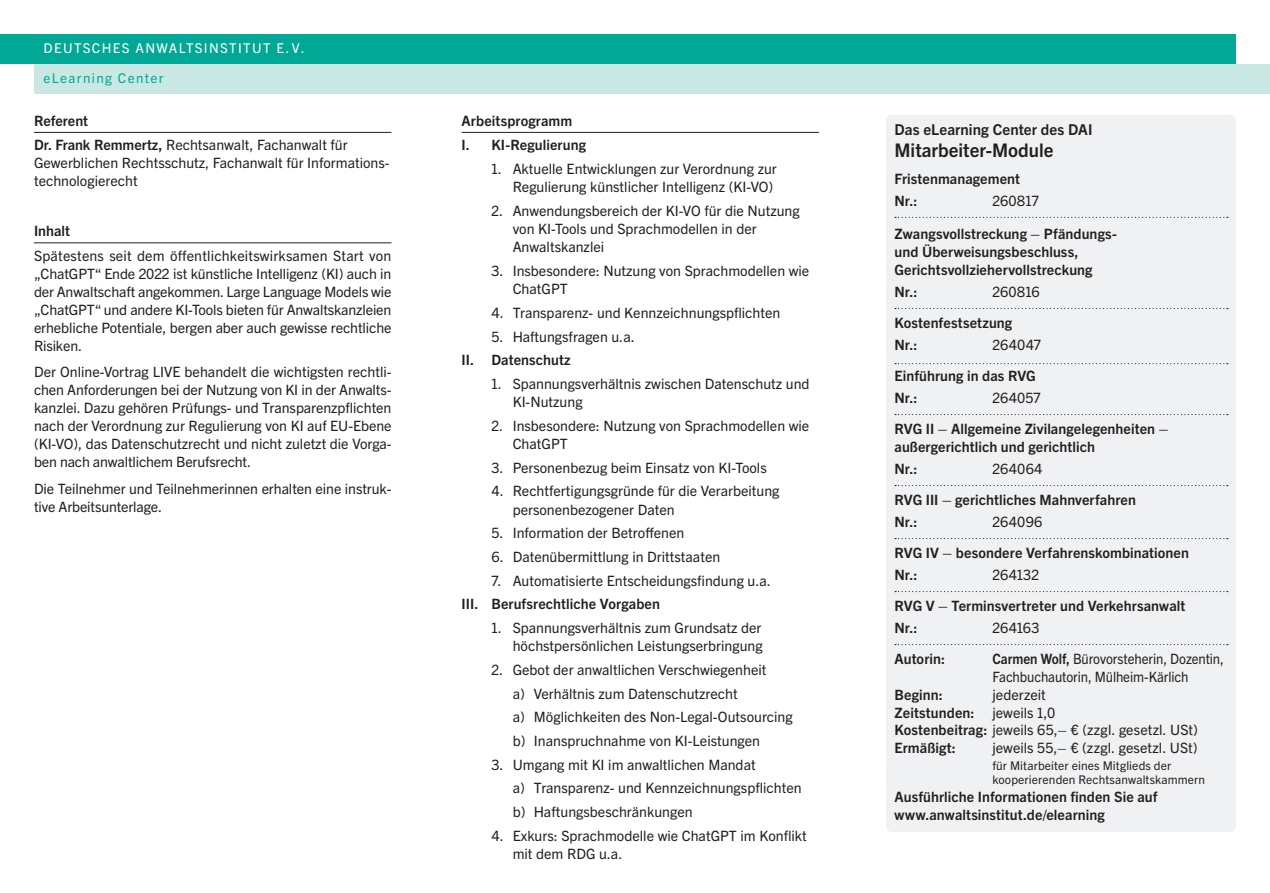
<style>
.page{position:relative;width:1270px;height:893px;background:#fff}
.page>*{position:absolute;margin:0;border:0;box-sizing:border-box;transform-origin:0 0}
.t1{font:700 18.75px "Trade Gothic Next LT Pro";color:#231f20}
.t2{font:700 15px "Trade Gothic Next LT Pro";letter-spacing:.005em;color:#231f20}
.t3{font:14.25px/18px "Trade Gothic Next LT Pro";color:#231f20}
.t4{font:700 14.25px/22.2px "Trade Gothic Next LT Pro";letter-spacing:.005em;color:#231f20}
.t5{font:14.25px/18px "Trade Gothic Next LT Pro";color:#231f20;scale:.93 1}
.t6{font:13.5px "Trade Gothic Next LT Pro";letter-spacing:.1em;color:#fff}
.t7{font:13.5px "Trade Gothic Next LT Pro";letter-spacing:.1em;color:#00a895}
.t8{font:12px/14.4px "Trade Gothic Next LT Pro";letter-spacing:.01em;color:#231f20}
.s1{font-weight:700}
</style>
<div class="page">
<div style="left:34px;top:64px;width:1235px;height:30px;background:#c9e8e4"></div>
<div style="left:0;top:34px;width:1235px;height:30px;background:#00a895"></div>
<hr style="left:34px;top:132px;width:357px;height:1px;background:#231f20">
<hr style="left:34px;top:243px;width:357px;height:1px;background:#231f20">
<hr style="left:461px;top:132px;width:358px;height:1px;background:#231f20">
<div style="left:885px;top:115px;width:350px;height:717px;background:#f0f1f2;border-radius:6px"></div>
<svg style="left:895px;top:217px;width:332px;height:1px"></svg>
<svg style="left:895px;top:308px;width:332px;height:1px"></svg>
<svg style="left:895px;top:363px;width:332px;height:1px"></svg>
<svg style="left:895px;top:414px;width:332px;height:1px"></svg>
<svg style="left:895px;top:485px;width:332px;height:1px"></svg>
<svg style="left:895px;top:538px;width:332px;height:1px"></svg>
<svg style="left:895px;top:591px;width:332px;height:1px"></svg>
<svg style="left:895px;top:644px;width:332px;height:1px"></svg>
<p class="t6" style="left:44px;top:39px;width:262px">DEUTSCHES ANWALTSINSTITUT E.V.</p>
<p class="t7" style="left:44px;top:69px;width:121px">eLearning Center</p>
<p class="t3" style="left:34px;top:107px;width:315px;line-height:24.5px"><span class="s1">Referent<br>Dr. Frank Remmertz,</span> Rechtsanwalt, Fachanwalt für</p>
<p class="t3" style="left:34px;top:153px;width:357px">Gewerblichen Rechtsschutz, Fachanwalt für Informations&shy;technologierecht</p>
<p class="t4" style="left:34px;top:219px;width:37px">Inhalt</p>
<p class="t3" style="left:34px;top:245px;width:359px;text-align:justify">Spätestens seit dem öffentlichkeitswirksamen Start von „ChatGPT“ Ende 2022 ist künstliche Intelligenz (KI) auch in der Anwaltschaft angekommen. Large Language Models wie „ChatGPT“ und andere KI-Tools bieten für Anwaltskanzleien erhebliche Potentiale, bergen aber auch gewisse rechtliche Risiken.</p>
<p class="t3" style="left:34px;top:362px;width:359px;text-align:justify">Der Online-Vortrag LIVE behandelt die wichtigsten rechtli&shy;chen Anforderungen bei der Nutzung von KI in der Anwalts&shy;kanzlei. Dazu gehören Prüfungs- und Transparenzpflichten nach der Verordnung zur Regulierung von KI auf EU-Ebene (KI-VO), das Datenschutzrecht und nicht zuletzt die Vorga&shy;ben nach anwaltlichem Berufsrecht.</p>
<p class="t3" style="left:34px;top:478px;width:359px">Die Teilnehmer und Teilnehmerinnen erhalten eine instruk&shy;tive Arbeitsunterlage.</p>
<p class="t4" style="left:461px;top:107px;width:126px;line-height:24.6px">Arbeitsprogramm<br>I. KI-Regulierung</p>
<p class="t3" style="left:491px;top:159px;width:287px;text-align:right">1. Aktuelle Entwicklungen zur Verordnung zur<br>Regulierung künstlicher Intelligenz (KI-VO)</p>
<p class="t3" style="left:512px;top:201px;width:288px;text-indent:-21px">2. Anwendungsbereich der KI-VO für die Nutzung von KI-Tools und Sprachmodellen in der<br>Anwaltskanzlei</p>
<p class="t3" style="left:512px;top:261px;width:298px;text-indent:-21px">3. Insbesondere: Nutzung von Sprachmodellen wie<br>ChatGPT</p>
<p class="t3" style="left:491px;top:303px;width:290px">4. Transparenz- und Kennzeichnungspflichten</p>
<p class="t3" style="left:491px;top:326px;width:145px">5. Haftungsfragen u.a.</p>
<p class="t4" style="left:461px;top:348px;width:111px">II. Datenschutz</p>
<p class="t3" style="left:512px;top:374px;width:298px;text-indent:-21px">1. Spannungsverhältnis zwischen Datenschutz und<br>KI-Nutzung</p>
<p class="t3" style="left:512px;top:416px;width:298px;text-indent:-21px">2. Insbesondere: Nutzung von Sprachmodellen wie<br>ChatGPT</p>
<p class="t3" style="left:491px;top:458px;width:277px">3. Personenbezug beim Einsatz von KI-Tools</p>
<p class="t3" style="left:512px;top:481px;width:268px;text-indent:-21px">4. Rechtfertigungsgründe für die Verarbeitung personenbezogener Daten</p>
<p class="t3" style="left:491px;top:523px;width:194px">5. Information der Betroffenen</p>
<p class="t3" style="left:491px;top:547px;width:230px">6. Datenübermittlung in Drittstaaten</p>
<p class="t3" style="left:491px;top:570px;width:281px">7. Automatisierte Entscheidungsfindung u.a.</p>
<p class="t4" style="left:461px;top:592px;width:200px">III. Berufsrechtliche Vorgaben</p>
<p class="t3" style="left:491px;top:618px;width:273px;text-align:right">1. Spannungsverhältnis zum Grundsatz der höchstpersönlichen Leistungserbringung</p>
<p class="t3" style="left:512px;top:657px;width:281px;line-height:23.7px;text-indent:-21px">2. Gebot der anwaltlichen Verschwiegenheit<br>a) Verhältnis zum Datenschutzrecht<br>a) Möglichkeiten des Non-Legal-Outsourcing b) Inanspruchnahme von KI-Leistungen</p>
<p class="t3" style="left:512px;top:752px;width:290px;line-height:23.7px;text-indent:-21px">3. Umgang mit KI im anwaltlichen Mandat<br>a) Transparenz- und Kennzeichnungspflichten b) Haftungsbeschränkungen</p>
<p class="t3" style="left:512px;top:826px;width:295px;text-indent:-21px">4. Exkurs: Sprachmodelle wie ChatGPT im Konflikt mit dem RDG u.a.</p>
<p class="t2" style="left:894px;top:119px;width:199px">Das eLearning Center des DAI</p>
<h1 class="t1" style="left:894px;top:138px;width:160px">Mitarbeiter-Module</h1>
<p class="t4" style="left:894px;top:167px;width:127px">Fristenmanagement<br>Nr.:</p>
<p class="t3" style="left:992px;top:191px;width:48px">260817</p>
<p class="t4" style="left:894px;top:224px;width:224px;line-height:18px">Zwangsvollstreckung – Pfändungs&shy;und Überweisungsbeschluss,<br>Gerichtsvollziehervollstreckung</p>
<p class="t4" style="left:894px;top:280px;width:24px">Nr.:</p>
<p class="t3" style="left:992px;top:282px;width:49px">260816</p>
<p class="t4" style="left:894px;top:311px;width:119px">Kostenfestsetzung<br>Nr.:</p>
<p class="t3" style="left:992px;top:335px;width:50px">264047</p>
<p class="t4" style="left:894px;top:364px;width:143px">Einführung in das RVG<br>Nr.:</p>
<p class="t3" style="left:992px;top:388px;width:50px">264057</p>
<p class="t4" style="left:894px;top:419px;width:275px;line-height:18px">RVG II – Allgemeine Zivilangelegenheiten – außergerichtlich und gerichtlich</p>
<p class="t4" style="left:894px;top:457px;width:24px">Nr.:</p>
<p class="t3" style="left:992px;top:459px;width:52px">264064</p>
<p class="t4" style="left:894px;top:488px;width:243px">RVG III – gerichtliches Mahnverfahren<br>Nr.:</p>
<p class="t3" style="left:992px;top:512px;width:52px">264096</p>
<p class="t4" style="left:894px;top:541px;width:296px">RVG IV – besondere Verfahrenskombinationen<br>Nr.:</p>
<p class="t3" style="left:992px;top:565px;width:48px">264132</p>
<p class="t4" style="left:894px;top:594px;width:292px">RVG V – Terminsvertreter und Verkehrsanwalt<br>Nr.:</p>
<p class="t3" style="left:992px;top:618px;width:49px">264163</p>
<p class="t4" style="left:894px;top:647px;width:52px">Autorin:</p>
<p class="t5" style="left:992px;top:649px;width:250px"><span class="s1">Carmen Wolf,</span> Bürovorsteherin, Dozentin,<br>Fachbuchautorin, Mülheim-Kärlich</p>
<p class="t4" style="left:894px;top:683px;width:50px">Beginn:</p>
<p class="t3" style="left:894px;top:685px;width:305px;text-indent:98px">jederzeit<br><span class="s1">Zeitstunden:</span> jeweils 1,0<br><span class="s1">Kostenbeitrag:</span> jeweils 65,– € (zzgl. gesetzl. USt)<br><span class="s1">Ermäßigt:</span></p>
<p class="t3" style="left:992px;top:738px;width:207px">jeweils 55,– € (zzgl. gesetzl. USt)</p>
<p class="t8" style="left:992px;top:757px;width:214px">für Mitarbeiter eines Mitglieds der kooperierenden Rechtsanwaltskammern</p>
<p class="t4" style="left:894px;top:787px;width:264px;line-height:18px">Ausführliche Informationen finden Sie auf www.anwaltsinstitut.de/elearning</p>
</div>
